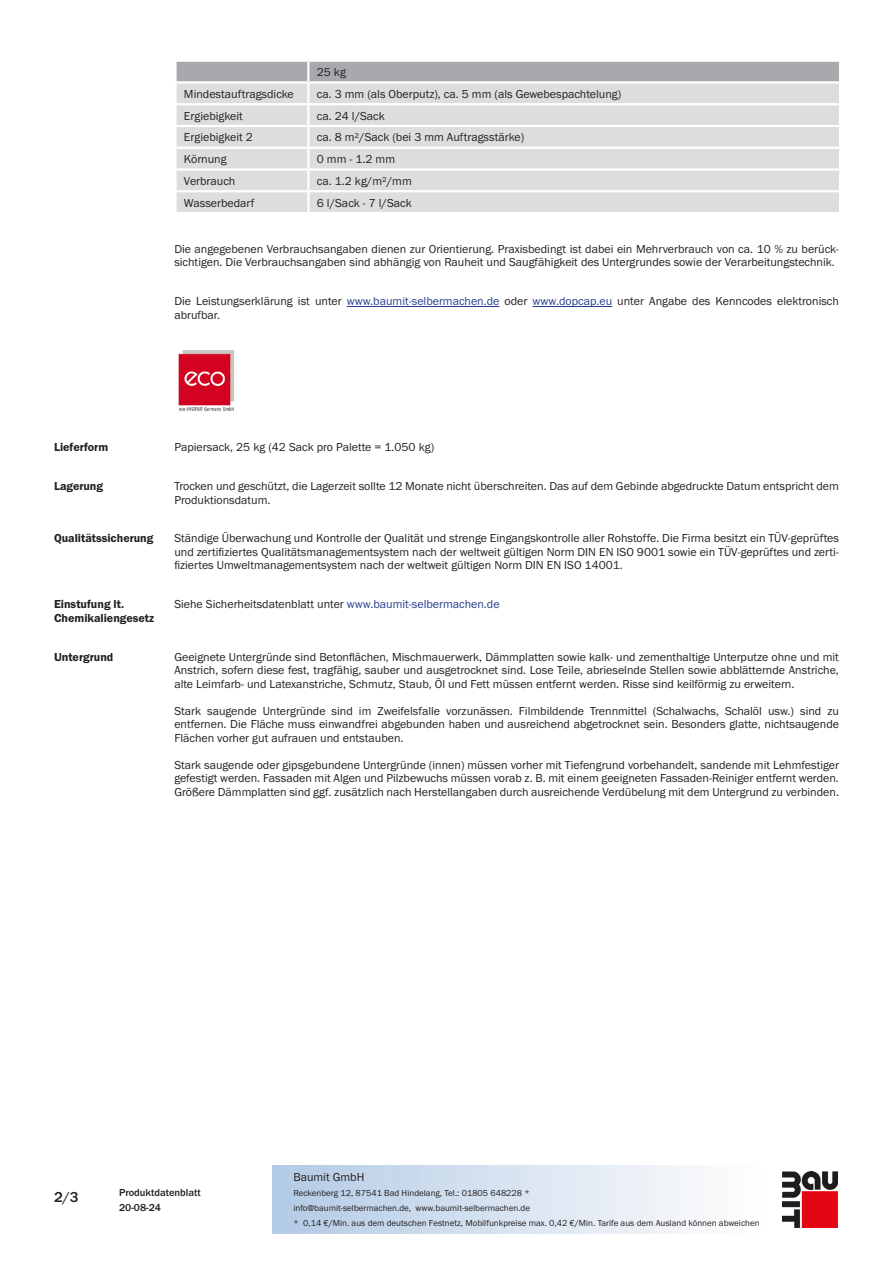
<style>
.page{position:relative;width:893px;height:1263px;background:#fff}
.page>*{position:absolute;margin:0;border:0;box-sizing:border-box;transform-origin:0 0}
.t1{font:500 15px "BM Franklin Gothic URW";color:#231f20}
.PDS_Standard{font:12px/13.5px "BM Franklin Gothic URW Boo";color:#231f20;text-align:justify}
.PDS_Standard_linksbü{font:12px "BM Franklin Gothic URW Boo";color:#231f20}
.PDS_Header{font:12px/13.5px "BM Franklin Gothic URW Dem";color:#231f20}
.t2{font:500 10.5px/15px "BM Franklin Gothic URW";color:#231f20}
.t3{font:9px/15px "BM Franklin Gothic URW Boo";color:#231f20}
.s1{color:#253f8e}
</style>
<div class="page">
<img style="left:782px;top:1171px;width:56px;height:56px">
<div style="left:177px;top:105px;width:662px;height:107px;background:#dcdddf"></div>
<svg style="left:176px;top:61px;width:664px;height:42px;background:#c6c7ca"></svg>
<hr style="left:307px;top:105px;width:2px;height:20px;background:#fff">
<hr style="left:174px;top:125px;width:134px;height:2px;background:#fff">
<hr style="left:308px;top:125px;width:533px;height:2px;background:#fff">
<hr style="left:307px;top:127px;width:2px;height:20px;background:#fff">
<hr style="left:174px;top:147px;width:134px;height:2px;background:#fff">
<hr style="left:308px;top:147px;width:533px;height:2px;background:#fff">
<hr style="left:174px;top:168px;width:134px;height:3px;background:#fff">
<hr style="left:308px;top:168px;width:533px;height:3px;background:#fff">
<svg style="left:307px;top:149px;width:2px;height:41px"></svg>
<hr style="left:174px;top:190px;width:134px;height:2px;background:#fff">
<hr style="left:308px;top:190px;width:533px;height:2px;background:#fff">
<hr style="left:307px;top:192px;width:2px;height:20px;background:#fff">
<hr style="left:347px;top:306px;width:152px;height:1px;background:#253f8e">
<hr style="left:533px;top:306px;width:79px;height:1px;background:#253f8e">
<img style="left:178px;top:350px;width:56px;height:62px">
<p class="PDS_Standard_linksbü" style="left:317px;top:65px;width:31px">25 kg</p>
<p class="PDS_Standard_linksbü" style="left:184px;top:86px;width:111px">Mindestauftragsdicke</p>
<p class="PDS_Standard_linksbü" style="left:317px;top:86px;width:306px">ca. 3 mm (als Oberputz), ca. 5 mm (als Gewebespachtelung)</p>
<p class="PDS_Standard_linksbü" style="left:184px;top:108px;width:60px">Ergiebigkeit</p>
<p class="PDS_Standard_linksbü" style="left:317px;top:108px;width:69px">ca. 24 l/Sack</p>
<p class="PDS_Standard_linksbü" style="left:184px;top:130px;width:70px">Ergiebigkeit 2</p>
<p class="PDS_Standard_linksbü" style="left:317px;top:130px;width:209px">ca. 8 m²/Sack (bei 3 mm Auftragsstärke)</p>
<p class="PDS_Standard_linksbü" style="left:184px;top:152px;width:44px">Körnung</p>
<p class="PDS_Standard_linksbü" style="left:317px;top:152px;width:80px">0 mm - 1.2 mm</p>
<p class="PDS_Standard_linksbü" style="left:184px;top:173px;width:53px">Verbrauch</p>
<p class="PDS_Standard_linksbü" style="left:317px;top:173px;width:96px">ca. 1.2 kg/m²/mm</p>
<p class="PDS_Standard_linksbü" style="left:184px;top:195px;width:72px">Wasserbedarf</p>
<p class="PDS_Standard_linksbü" style="left:317px;top:195px;width:96px">6 l/Sack - 7 l/Sack</p>
<p class="PDS_Standard" style="left:174px;top:242px;width:666px">Die angegebenen Verbrauchsangaben dienen zur Orientierung. Praxisbedingt ist dabei ein Mehrverbrauch von ca. 10 % zu berück&shy;sichtigen. Die Verbrauchsangaben sind abhängig von Rauheit und Saugfähigkeit des Untergrundes sowie der Verarbeitungstechnik.</p>
<p class="PDS_Standard" style="left:174px;top:295px;width:666px">Die Leistungserklärung ist unter <span class="s1">www.baumit-selbermachen.de</span> oder <span class="s1">www.dopcap.eu</span> unter Angabe des Kenncodes elektronisch abrufbar.</p>
<p class="PDS_Header" style="left:54px;top:441px;width:56px">Lieferform</p>
<p class="PDS_Standard" style="left:174px;top:441px;width:261px">Papiersack, 25 kg (42 Sack pro Palette = 1.050 kg)</p>
<p class="PDS_Header" style="left:54px;top:479px;width:51px">Lagerung</p>
<p class="PDS_Standard" style="left:174px;top:479px;width:666px">Trocken und geschützt, die Lagerzeit sollte 12 Monate nicht überschreiten. Das auf dem Gebinde abgedruckte Datum entspricht dem<br>Produktionsdatum.</p>
<p class="PDS_Header" style="left:54px;top:532px;width:101px">Qualitätssicherung</p>
<p class="PDS_Standard" style="left:174px;top:532px;width:666px">Ständige Überwachung und Kontrolle der Qualität und strenge Eingangskontrolle aller Rohstoffe. Die Firma besitzt ein TÜV-geprüftes und zertifiziertes Qualitätsmanagementsystem nach der weltweit gültigen Norm DIN EN ISO 9001 sowie ein TÜV-geprüftes und zerti&shy;fiziertes Umweltmanagementsystem nach der weltweit gültigen Norm DIN EN ISO 14001.</p>
<p class="PDS_Header" style="left:54px;top:598px;width:102px">Einstufung lt.<br>Chemikaliengesetz</p>
<p class="PDS_Standard" style="left:174px;top:598px;width:327px">Siehe Sicherheitsdatenblatt unter <span class="s1">www.baumit-selbermachen.de</span></p>
<p class="PDS_Header" style="left:54px;top:650px;width:61px">Untergrund</p>
<p class="PDS_Standard" style="left:174px;top:650px;width:666px">Geeignete Untergründe sind Betonflächen, Mischmauerwerk, Dämmplatten sowie kalk- und zementhaltige Unterputze ohne und mit Anstrich, sofern diese fest, tragfähig, sauber und ausgetrocknet sind. Lose Teile, abrieselnde Stellen sowie abblätternde Anstriche, alte Leimfarb- und Latexanstriche, Schmutz, Staub, Öl und Fett müssen entfernt werden. Risse sind keilförmig zu erweitern.</p>
<p class="PDS_Standard" style="left:174px;top:704px;width:666px">Stark saugende Untergründe sind im Zweifelsfalle vorzunässen. Filmbildende Trennmittel (Schalwachs, Schalöl usw.) sind zu entfernen. Die Fläche muss einwandfrei abgebunden haben und ausreichend abgetrocknet sein. Besonders glatte, nichtsaugende Flächen vorher gut aufrauen und entstauben.</p>
<p class="PDS_Standard" style="left:174px;top:758px;width:666px">Stark saugende oder gipsgebundene Untergründe (innen) müssen vorher mit Tiefengrund vorbehandelt, sandende mit Lehmfestiger gefestigt werden. Fassaden mit Algen und Pilzbewuchs müssen vorab z. B. mit einem geeigneten Fassaden-Reiniger entfernt werden.<br>Größere Dämmplatten sind ggf. zusätzlich nach Herstellangaben durch ausreichende Verdübelung mit dem Untergrund zu verbinden.</p>
<p class="t1" style="left:54px;top:1188px;width:26px">2/3</p>
<p class="t2" style="left:119px;top:1185px;width:83px">Produktdatenblatt<br>20-08-24</p>
<p class="PDS_Standard" style="left:293px;top:1170px;width:73px">Baumit GmbH</p>
<p class="t3" style="left:293px;top:1186px;width:468px">Reckenberg 12, 87541 Bad Hindelang, Tel.: 01805 648228 *<br>info@baumit-selbermachen.de, www.baumit-selbermachen.de<br>* 0,14 €/Min. aus dem deutschen Festnetz, Mobilfunkpreise max. 0,42 €/Min. Tarife aus dem Ausland können abweichen</p>
</div>
